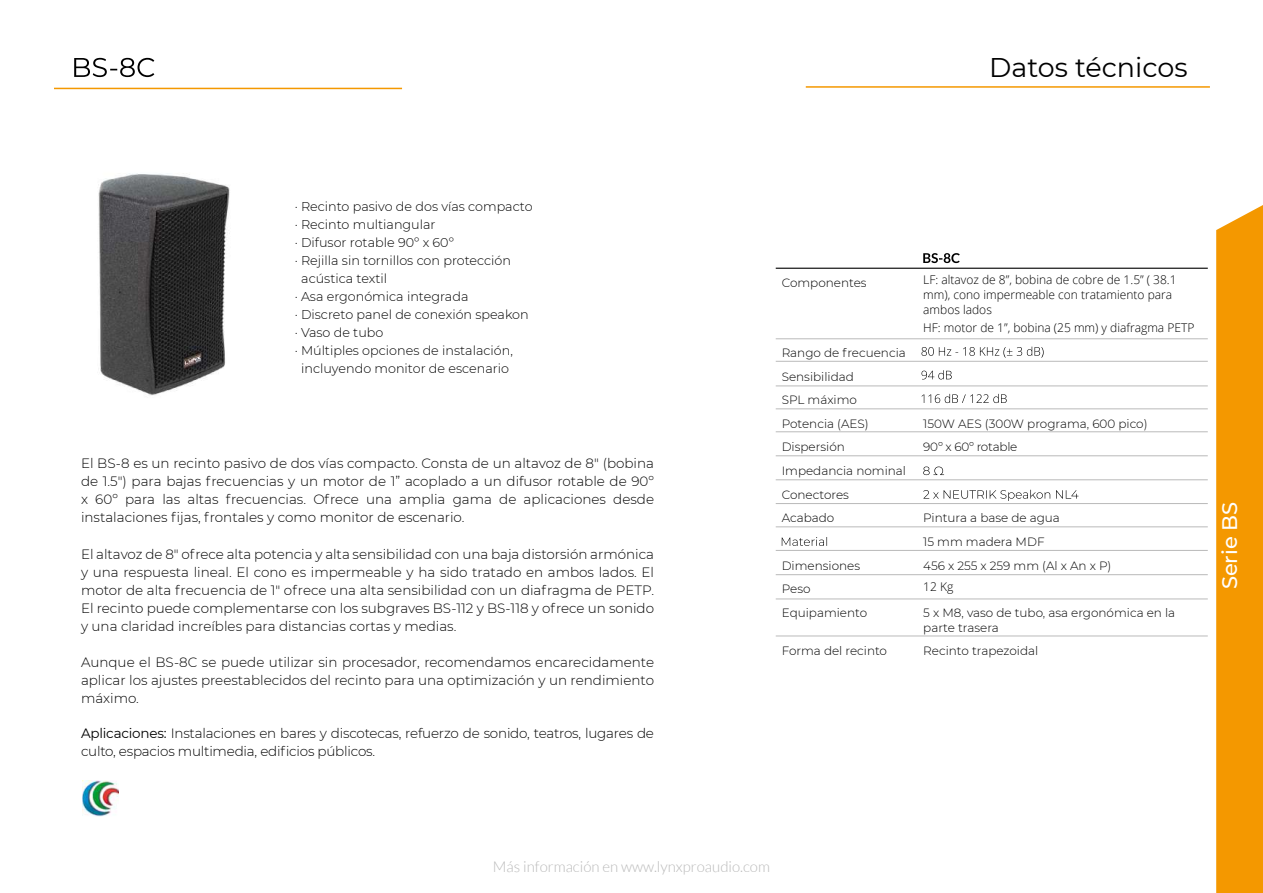
<style>
.page{position:relative;width:1263px;height:893px;background:#fff}
.page>*{position:absolute;margin:0;border:0;box-sizing:border-box;transform-origin:0 0}
.t1{font:27px "Montserrat";color:#000}
.t2{font:500 21px "Montserrat";color:#fff}
.t3{font:300 15px "Lato";color:#bababa}
.t4{font:300 13.5px/18.1px "Montserrat";color:#000;text-align:justify}
.t5{font:300 12.75px "Montserrat";color:#000}
.t6{font:300 12px/23.5px "Montserrat";color:#000}
.t7{font:300 12px/15px "Open Sans";color:#000}
.t8{font:300 12px "Montserrat";letter-spacing:-.02em;color:#000}
.s1{font-weight:400}
</style>
<div class="page">
<svg style="left:74px;top:58px;width:80px;height:19px"></svg>
<hr style="left:54px;top:88px;width:348px;height:1px;background:#f49800">
<hr style="left:806px;top:86px;width:404px;height:2px;background:#f49800">
<img style="left:98px;top:173px;width:132px;height:223px">
<svg style="left:923px;top:253px;width:37px;height:10px"></svg>
<svg style="left:921px;top:347px;width:122px;height:11px"></svg>
<svg style="left:921px;top:370px;width:31px;height:9px"></svg>
<svg style="left:921px;top:394px;width:86px;height:9px"></svg>
<svg style="left:923px;top:467px;width:21px;height:8px"></svg>
<svg style="left:923px;top:490px;width:155px;height:11px"></svg>
<svg style="left:782px;top:537px;width:45px;height:9px"></svg>
<hr style="left:776px;top:268px;width:432px;height:1px;background:#000">
<hr style="left:776px;top:339px;width:432px;height:1px;background:#bababa">
<hr style="left:776px;top:361px;width:432px;height:1px;background:#bababa">
<hr style="left:776px;top:386px;width:432px;height:1px;background:#bababa">
<hr style="left:776px;top:409px;width:432px;height:1px;background:#bababa">
<hr style="left:776px;top:432px;width:432px;height:1px;background:#bababa">
<hr style="left:776px;top:456px;width:432px;height:1px;background:#bababa">
<hr style="left:776px;top:480px;width:432px;height:1px;background:#bababa">
<hr style="left:776px;top:527px;width:432px;height:1px;background:#bababa">
<hr style="left:776px;top:550px;width:432px;height:1px;background:#bababa">
<hr style="left:776px;top:574px;width:432px;height:1px;background:#bababa">
<hr style="left:776px;top:599px;width:432px;height:1px;background:#bababa">
<hr style="left:776px;top:636px;width:432px;height:1px;background:#bababa">
<hr style="left:776px;top:503px;width:432px;height:1px;background:#bababa">
<img style="left:82px;top:780px;width:37px;height:36px">
<div style="left:1216px;top:205px;width:47px;height:688px;background:#f49800"></div>
<h1 class="t1" style="left:989px;top:48px;width:200px">Datos técnicos</h1>
<p class="t5" style="left:295px;top:197px;width:239px">· Recinto pasivo de dos vías compacto</p>
<p class="t5" style="left:295px;top:215px;width:142px">· Recinto multiangular</p>
<p class="t5" style="left:295px;top:233px;width:161px">· Difusor rotable 90º x 60º</p>
<p class="t5" style="left:295px;top:251px;width:218px">· Rejilla sin tornillos con protección</p>
<p class="t5" style="left:301px;top:269px;width:87px">acústica textil</p>
<p class="t5" style="left:295px;top:287px;width:175px">· Asa ergonómica integrada</p>
<p class="t5" style="left:295px;top:305px;width:236px">· Discreto panel de conexión speakon</p>
<p class="t5" style="left:295px;top:323px;width:90px">· Vaso de tubo</p>
<p class="t5" style="left:295px;top:341px;width:220px">· Múltiples opciones de instalación,</p>
<p class="t5" style="left:301px;top:359px;width:209px">incluyendo monitor de escenario</p>
<p class="t4" style="left:81px;top:454px;width:575px">El BS-8 es un recinto pasivo de dos vías compacto. Consta de un altavoz de 8″ (bobina de 1.5″) para bajas frecuencias y un motor de 1” acoplado a un difusor rotable de 90º x 60º para las altas frecuencias. Ofrece una amplia gama de aplicaciones desde instalaciones fijas, frontales y como monitor de escenario.</p>
<p class="t4" style="left:81px;top:544px;width:575px">El altavoz de 8″ ofrece alta potencia y alta sensibilidad con una baja distorsión armónica y una respuesta lineal. El cono es impermeable y ha sido tratado en ambos lados. El motor de alta frecuencia de 1″ ofrece una alta sensibilidad con un diafragma de PETP.<br>El recinto puede complementarse con los subgraves BS-112 y BS-118 y ofrece un sonido y una claridad increíbles para distancias cortas y medias.</p>
<p class="t4" style="left:81px;top:653px;width:575px">Aunque el BS-8C se puede utilizar sin procesador, recomendamos encarecidamente aplicar los ajustes preestablecidos del recinto para una optimización y un rendimiento máximo.</p>
<p class="t4" style="left:81px;top:724px;width:574px"><span class="s1">Aplicaciones:</span> Instalaciones en bares y discotecas, refuerzo de sonido, teatros, lugares de culto, espacios multimedia, edificios públicos.</p>
<p class="t6" style="left:782px;top:270px;width:86px">Componentes</p>
<p class="t7" style="left:923px;top:272px;width:255px">LF: altavoz de 8”, bobina de cobre de 1.5” ( 38.1 mm), cono impermeable con tratamiento para ambos lados</p>
<p class="t7" style="left:923px;top:320px;width:273px">HF: motor de 1”, bobina (25 mm) y diafragma PETP</p>
<p class="t6" style="left:782px;top:341px;width:126px">Rango de frecuencia<br>Sensibilidad<br>SPL máximo<br>Potencia (AES)</p>
<p class="t6" style="left:923px;top:411px;width:226px">150W AES (300W programa, 600 pico)</p>
<p class="t6" style="left:782px;top:435px;width:65px">Dispersión</p>
<p class="t8" style="left:923px;top:439px;width:96px">90º x 60º rotable</p>
<p class="t6" style="left:782px;top:459px;width:126px">Impedancia nominal<br>Conectores<br>Acabado</p>
<p class="t6" style="left:923px;top:506px;width:138px">Pintura a base de agua<br>15 mm madera MDF</p>
<p class="t6" style="left:782px;top:553px;width:80px">Dimensiones</p>
<p class="t6" style="left:923px;top:553px;width:190px">456 x 255 x 259 mm (Al x An x P)</p>
<p class="t6" style="left:782px;top:577px;width:30px">Peso</p>
<p class="t7" style="left:923px;top:578px;width:32px">12 Kg</p>
<p class="t6" style="left:782px;top:600px;width:87px">Equipamiento</p>
<p class="t6" style="left:923px;top:605px;width:253px;line-height:15px">5 x M8, vaso de tubo, asa ergonómica en la parte trasera</p>
<p class="t6" style="left:782px;top:639px;width:107px">Forma del recinto</p>
<p class="t6" style="left:923px;top:639px;width:117px">Recinto trapezoidal</p>
<h2 class="t2" style="left:1215px;top:589px;width:89px;rotate:-90deg">Serie BS</h2>
<p class="t3" style="left:493px;top:858px;width:279px">Más información en www.lynxproaudio.com</p>
</div>
